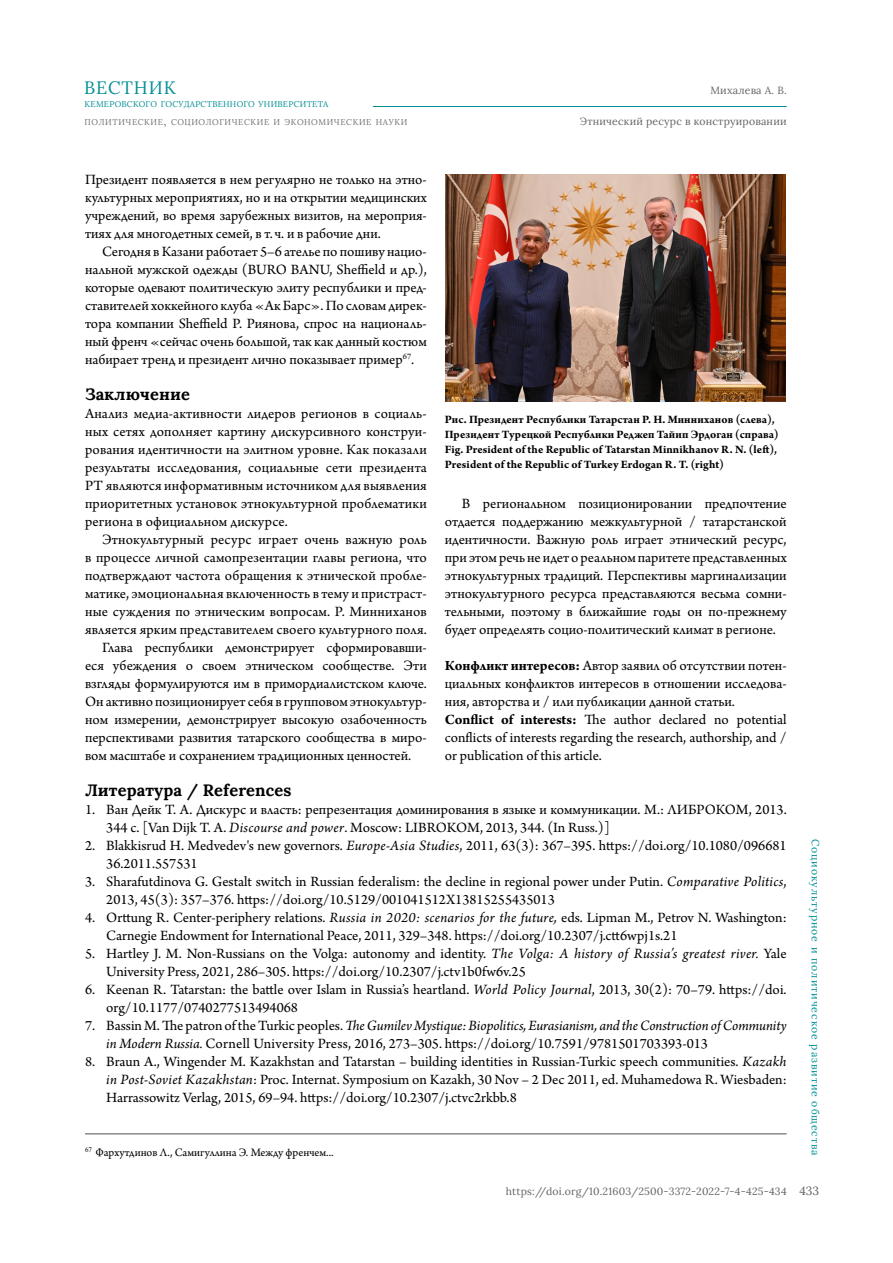
<style>
.page{position:relative;width:893px;height:1263px;background:#fff}
.page>*{position:absolute;margin:0;border:0;box-sizing:border-box;transform-origin:0 0}
.t1{font:18px "Lora";letter-spacing:.05em;color:#008e95}
.t2{font:700 16.5px "Lora";letter-spacing:.01em;color:#000}
.t3{font:15px/18px "Arno Pro";color:#000}
.t4{font:700 12px/15px "Arno Pro";letter-spacing:.005em;color:#000}
.t5{font:12px "Arno Pro";color:#000}
.t6{font:12px "Lora";color:#646363}
.t7{font:10.5px "Lora";letter-spacing:.02em;color:#646363}
.t8{font:10.5px "Lora";letter-spacing:.09em;color:#008e95}
.t9{font:8.4px "Lora";letter-spacing:.07em;color:#706f6f}
.t10{font:8.4px "Lora";letter-spacing:.03em;color:#008e95}
.s1{font-size:12px}
.s2{font-weight:700}
.s3{font-style:italic}
</style>
<div class="page">
<hr style="left:373px;top:106px;width:414px;height:1px;background:#008e95">
<hr style="left:85px;top:1133px;width:702px;height:1px;background:#646363">
<img style="left:446px;top:174px;width:340px;height:227px">
<p class="t1" style="left:84px;top:74px;width:94px">ВЕСТНИК</p>
<p class="t10" style="left:85px;top:97px;width:245px">кемеровского государственного университета</p>
<p class="t9" style="left:85px;top:116px;width:324px">политические<span class="s1">,</span> социологические и экономические науки</p>
<p class="t7" style="left:710px;top:82px;width:78px">Михалева А. В.</p>
<p class="t7" style="left:580px;top:113px;width:208px">Этнический ресурс в конструировании</p>
<p class="t3" style="left:85px;top:171px;width:343px;text-align:justify">Президент появляется в нем регулярно не только на этно&shy;культурных мероприятиях, но и на открытии медицинских учреждений, во время зарубежных визитов, на мероприя&shy;тиях для многодетных семей, в т. ч. и в рабочие дни.</p>
<p class="t3" style="left:85px;top:243px;width:343px;text-align:justify;text-indent:17px">Сегодня в Казани работает 5–6 ателье по пошиву нацио&shy;нальной мужской одежды (BURO BANU, Sheffield и др.), которые одевают политическую элиту республики и пред&shy;ставителей хоккейного клуба «Ак Барс». По словам дирек&shy;тора компании Sheffield Р. Риянова, спрос на националь&shy;ный френч «сейчас очень большой, так как данный костюм набирает тренд и президент лично показывает пример<sup>67</sup>.</p>
<p class="t2" style="left:85px;top:381px;width:107px">Заключение</p>
<p class="t3" style="left:85px;top:405px;width:343px;text-align:justify">Анализ медиа-активности лидеров регионов в социаль&shy;ных сетях дополняет картину дискурсивного конструи&shy;рования идентичности на элитном уровне. Как показали результаты исследования, социальные сети президента РТ являются информативным источником для выявления приоритетных установок этнокультурной проблематики региона в официальном дискурсе.</p>
<p class="t3" style="left:102px;top:531px;width:326px">Этнокультурный ресурс играет очень важную роль</p>
<p class="t3" style="left:85px;top:549px;width:343px">в процессе личной самопрезентации главы региона, что</p>
<p class="t3" style="left:85px;top:567px;width:343px">подтверждают частота обращения к этнической пробле-</p>
<p class="t3" style="left:85px;top:585px;width:343px">матике, эмоциональная включенность в тему и пристраст-</p>
<p class="t3" style="left:85px;top:603px;width:343px">ные суждения по этническим вопросам. Р. Минниханов</p>
<p class="t3" style="left:85px;top:621px;width:343px">является ярким представителем своего культурного поля.</p>
<p class="t3" style="left:102px;top:639px;width:326px">Глава республики демонстрирует сформировавши-</p>
<p class="t3" style="left:85px;top:657px;width:343px">еся убеждения о своем этническом сообществе. Эти</p>
<p class="t3" style="left:85px;top:675px;width:343px">взгляды формулируются им в примордиалистском ключе.</p>
<p class="t3" style="left:85px;top:693px;width:343px">Он активно позиционирует себя в групповом этнокультур-</p>
<p class="t3" style="left:85px;top:711px;width:343px">ном измерении, демонстрирует высокую озабоченность</p>
<p class="t3" style="left:85px;top:729px;width:343px">перспективами развития татарского сообщества в миро-</p>
<p class="t3" style="left:85px;top:747px;width:328px">вом масштабе и сохранением традиционных ценностей.</p>
<p class="t4" style="left:445px;top:412px;width:335px">Рис. Президент Республики Татарстан Р. Н. Минниханов (слева), Президент Турецкой Республики Реджеп Тайип Эрдоган (справа)<br>Fig. President of the Republic of Tatarstan Minnikhanov R. N. (left), President of the Republic of Turkey Erdogan R. T. (right)</p>
<p class="t3" style="left:445px;top:495px;width:343px;text-align:justify;text-indent:17px">В региональном позиционировании предпочтение отдается поддержанию межкультурной / татарстанской идентичности. Важную роль играет этнический ресурс, при этом речь не идет о реальном паритете представленных этнокультурных традиций. Перспективы маргинализации этнокультурного ресурса представляются весьма сомни&shy;тельными, поэтому в ближайшие годы он по-прежнему будет определять социо-политический климат в регионе.</p>
<p class="t3" style="left:445px;top:657px;width:343px"><span class="s2">Конфликт интересов:</span> Автор заявил об отсутствии потен&shy;циальных конфликтов интересов в отношении исследова&shy;ния, авторства и / или публикации данной статьи.<br><span class="s2">Conflict of interests:</span> The author declared no potential conflicts of interests regarding the research, authorship, and / or publication of this article.</p>
<p class="t2" style="left:85px;top:777px;width:208px">Литература / References</p>
<p class="t3" style="left:106px;top:801px;width:682px;text-indent:-21px">1. Ван Дейк Т. А. Дискурс и власть: репрезентация доминирования в языке и коммуникации. М.: ЛИБРОКОМ, 2013.<br>344 с. [Van Dijk T. A. <span class="s3">Discourse and power</span>. Moscow: LIBROKOM, 2013, 344. (In Russ.)]</p>
<p class="t3" style="left:106px;top:837px;width:682px;text-indent:-21px">2. Blakkisrud H. Medvedev's new governors. <span class="s3">Europe-Asia Studies</span>, 2011, 63(3): 367–395. https://doi.org/10.1080/096681<br>36.2011.557531</p>
<p class="t3" style="left:106px;top:873px;width:682px;text-indent:-21px">3. Sharafutdinova G. Gestalt switch in Russian federalism: the decline in regional power under Putin. <span class="s3">Comparative Politics</span>,<br>2013, 45(3): 357–376. https://doi.org/10.5129/001041512X13815255435013</p>
<p class="t3" style="left:106px;top:909px;width:682px;text-indent:-21px">4. Orttung R. Center-periphery relations. <span class="s3">Russia in 2020: scenarios for the future,</span> eds. Lipman M., Petrov N. Washington:<br>Carnegie Endowment for International Peace, 2011, 329–348. https://doi.org/10.2307/j.ctt6wpj1s.21</p>
<p class="t3" style="left:106px;top:945px;width:682px;text-indent:-21px">5. Hartley J. M. Non-Russians on the Volga: autonomy and identity. <span class="s3">The Volga: A history of Russia’s greatest river.</span> Yale<br>University Press, 2021, 286–305. https://doi.org/10.2307/j.ctv1b0fw6v.25</p>
<p class="t3" style="left:106px;top:981px;width:682px;text-indent:-21px">6. Keenan R. Tatarstan: the battle over Islam in Russia’s heartland. <span class="s3">World Policy Journal</span>, 2013, 30(2): 70–79. https://doi. org/10.1177/0740277513494068</p>
<p class="t3" style="left:106px;top:1017px;width:682px;text-indent:-21px">7. Bassin M. The patron of the Turkic peoples. <span class="s3">The Gumilev Mystique: Biopolitics, Eurasianism, and the Construction of Community in Modern Russia.</span> Cornell University Press, 2016, 273–305. https://doi.org/10.7591/9781501703393-013</p>
<p class="t3" style="left:106px;top:1053px;width:682px;text-align:justify;text-indent:-21px">8. Braun A., Wingender M. Kazakhstan and Tatarstan – building identities in Russian-Turkic speech communities. <span class="s3">Kazakh in Post-Soviet Kazakhstan</span>: Proc. Internat. Symposium on Kazakh, 30 Nov – 2 Dec 2011, ed. Muhamedowa R. Wiesbaden:<br>Harrassowitz Verlag, 2015, 69–94. https://doi.org/10.2307/j.ctvc2rkbb.8</p>
<p class="t5" style="left:85px;top:1145px;width:250px"><sup>67</sup> Фархутдинов Л., Самигуллина Э. Между френчем...</p>
<p class="t7" style="left:506px;top:1183px;width:282px">https://doi.org/10.21603/2500-3372-2022-7-4-425-434</p>
<p class="t8" style="left:824px;top:838px;width:319px;rotate:90deg">Социокультурное и политическое развитие общества</p>
<p class="t6" style="left:799px;top:1181px;width:21px">433</p>
</div>
